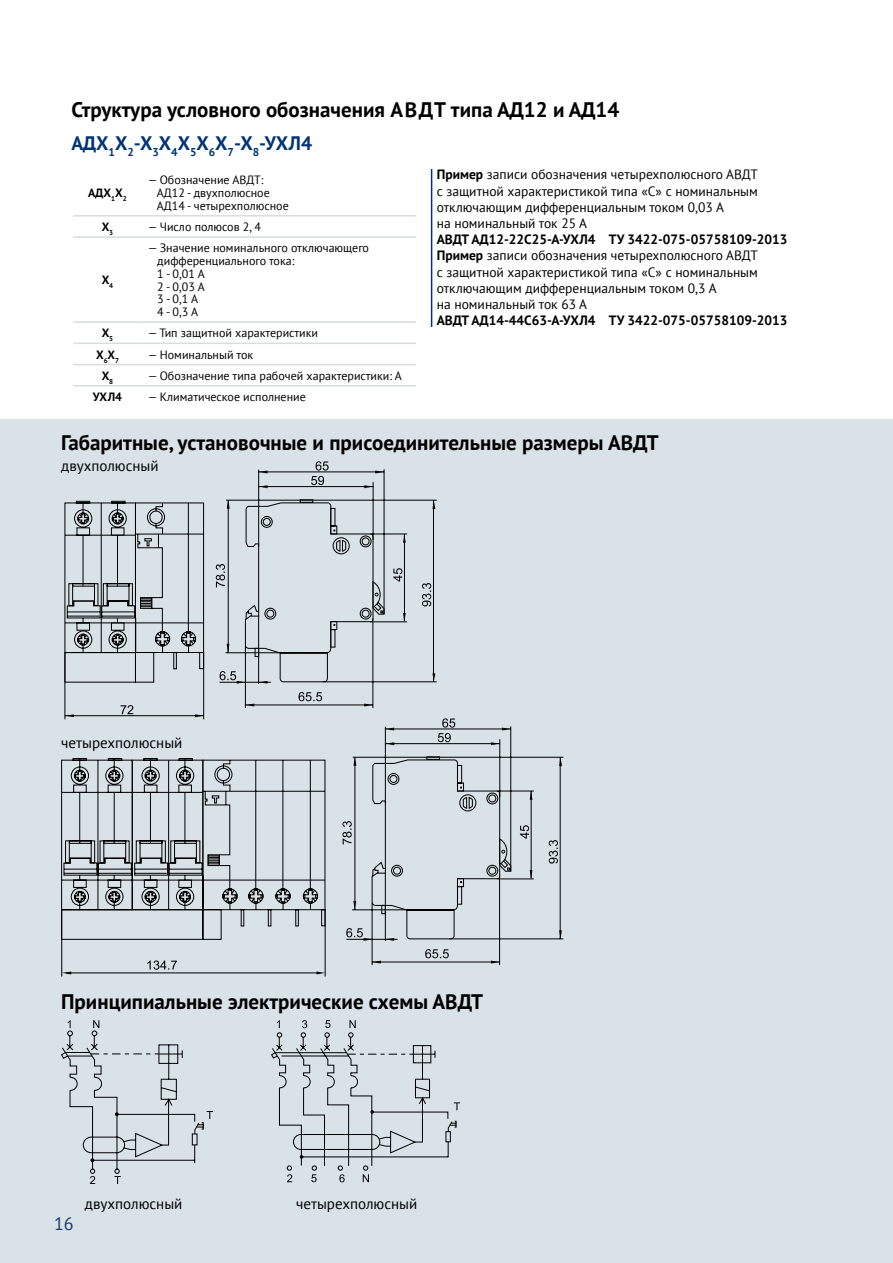
<style>
.page{position:relative;width:893px;height:1263px;background:#fff}
.page>*{position:absolute;margin:0;border:0;box-sizing:border-box;transform-origin:0 0}
.t1{font:700 21px "PT Sans";color:#000}
.t2{font:700 19.5px "PT Sans";color:#003375}
.t3{font:18px "PT Sans";color:#19386e}
.t4{font:15px "PT Sans";color:#000}
.t5{font:13.5px/16.2px "PT Sans";color:#000}
.t6{font:700 13.5px "PT Sans";color:#000}
.t7{font:12px/12.8px "PT Sans";color:#000}
.t8{font:700 12px "PT Sans";color:#000}
.s1{font-weight:700}
</style>
<div class="page">
<div style="left:0;top:420px;width:893px;height:843px;background:#d8e2e7"></div>
<svg style="left:62px;top:1020px;width:398px;height:164px"></svg>
<hr style="left:65px;top:652px;width:1px;height:67px;background:#000">
<hr style="left:65px;top:715px;width:139px;height:1px;background:#000">
<svg style="left:195px;top:714px;width:8px;height:3px"></svg>
<svg style="left:65px;top:714px;width:9px;height:3px"></svg>
<svg style="left:121px;top:705px;width:12px;height:9px"></svg>
<svg style="left:393px;top:568px;width:9px;height:14px"></svg>
<svg style="left:64px;top:500px;width:140px;height:183px"></svg>
<hr style="left:203px;top:652px;width:1px;height:67px;background:#000">
<hr style="left:258px;top:470px;width:1px;height:76px;background:#000">
<hr style="left:373px;top:482px;width:1px;height:58px;background:#000">
<hr style="left:384px;top:469px;width:1px;height:145px;background:#000">
<hr style="left:226px;top:500px;width:211px;height:1px;background:#000">
<hr style="left:259px;top:472px;width:125px;height:1px;background:#000">
<hr style="left:259px;top:486px;width:114px;height:1px;background:#000">
<hr style="left:404px;top:534px;width:1px;height:87px;background:#000">
<hr style="left:370px;top:534px;width:37px;height:1px;background:#000">
<hr style="left:370px;top:622px;width:37px;height:1px;background:#000">
<hr style="left:245px;top:645px;width:1px;height:63px;background:#000">
<hr style="left:373px;top:618px;width:1px;height:90px;background:#000">
<hr style="left:245px;top:705px;width:128px;height:1px;background:#000">
<hr style="left:323px;top:681px;width:114px;height:1px;background:#000">
<hr style="left:433px;top:500px;width:1px;height:182px;background:#000">
<div style="left:300px;top:499px;width:13px;height:4px;border:1px solid #000"></div>
<svg style="left:364px;top:704px;width:9px;height:2px"></svg>
<svg style="left:246px;top:704px;width:8px;height:2px"></svg>
<svg style="left:432px;top:673px;width:3px;height:9px"></svg>
<svg style="left:432px;top:500px;width:3px;height:9px"></svg>
<svg style="left:403px;top:534px;width:3px;height:9px"></svg>
<svg style="left:403px;top:613px;width:3px;height:9px"></svg>
<svg style="left:259px;top:485px;width:9px;height:3px"></svg>
<svg style="left:364px;top:485px;width:9px;height:3px"></svg>
<svg style="left:259px;top:470px;width:8px;height:3px"></svg>
<svg style="left:375px;top:470px;width:9px;height:3px"></svg>
<svg style="left:316px;top:461px;width:13px;height:9px"></svg>
<svg style="left:311px;top:476px;width:13px;height:9px"></svg>
<svg style="left:216px;top:500px;width:169px;height:184px"></svg>
<svg style="left:422px;top:583px;width:9px;height:23px"></svg>
<svg style="left:299px;top:692px;width:23px;height:9px"></svg>
<hr style="left:61px;top:910px;width:1px;height:66px;background:#000">
<hr style="left:66px;top:973px;width:253px;height:1px;background:#000">
<svg style="left:62px;top:971px;width:9px;height:3px"></svg>
<svg style="left:61px;top:758px;width:265px;height:182px"></svg>
<svg style="left:147px;top:960px;width:30px;height:10px"></svg>
<svg style="left:317px;top:971px;width:8px;height:3px"></svg>
<hr style="left:325px;top:910px;width:1px;height:66px;background:#000">
<svg style="left:520px;top:825px;width:9px;height:14px"></svg>
<hr style="left:385px;top:727px;width:1px;height:76px;background:#000">
<hr style="left:500px;top:739px;width:1px;height:58px;background:#000">
<hr style="left:510px;top:726px;width:1px;height:145px;background:#000">
<hr style="left:353px;top:757px;width:210px;height:1px;background:#000">
<hr style="left:385px;top:729px;width:126px;height:1px;background:#000">
<hr style="left:385px;top:743px;width:115px;height:1px;background:#000">
<hr style="left:531px;top:791px;width:1px;height:87px;background:#000">
<hr style="left:497px;top:791px;width:37px;height:1px;background:#000">
<hr style="left:497px;top:879px;width:37px;height:1px;background:#000">
<hr style="left:372px;top:902px;width:1px;height:63px;background:#000">
<hr style="left:499px;top:876px;width:1px;height:89px;background:#000">
<hr style="left:372px;top:962px;width:128px;height:1px;background:#000">
<hr style="left:449px;top:939px;width:114px;height:1px;background:#000">
<hr style="left:560px;top:757px;width:1px;height:182px;background:#000">
<svg style="left:491px;top:961px;width:8px;height:2px"></svg>
<svg style="left:373px;top:961px;width:8px;height:2px"></svg>
<svg style="left:559px;top:930px;width:3px;height:9px"></svg>
<svg style="left:559px;top:757px;width:3px;height:9px"></svg>
<svg style="left:530px;top:791px;width:2px;height:9px"></svg>
<svg style="left:530px;top:870px;width:2px;height:9px"></svg>
<svg style="left:385px;top:742px;width:9px;height:3px"></svg>
<svg style="left:491px;top:742px;width:9px;height:3px"></svg>
<svg style="left:386px;top:728px;width:8px;height:2px"></svg>
<svg style="left:502px;top:728px;width:8px;height:2px"></svg>
<svg style="left:438px;top:718px;width:17px;height:24px"></svg>
<svg style="left:342px;top:757px;width:169px;height:184px"></svg>
<svg style="left:549px;top:840px;width:9px;height:23px"></svg>
<svg style="left:425px;top:949px;width:24px;height:9px"></svg>
<hr style="left:73px;top:215px;width:69px;height:2px;background:#d8dcde">
<hr style="left:142px;top:215px;width:274px;height:2px;background:#d8dcde">
<hr style="left:73px;top:236px;width:69px;height:2px;background:#d8dcde">
<hr style="left:142px;top:236px;width:274px;height:2px;background:#d8dcde">
<hr style="left:73px;top:321px;width:69px;height:2px;background:#d8dcde">
<hr style="left:142px;top:321px;width:274px;height:2px;background:#d8dcde">
<hr style="left:73px;top:343px;width:69px;height:1px;background:#d8dcde">
<hr style="left:142px;top:343px;width:274px;height:1px;background:#d8dcde">
<hr style="left:73px;top:364px;width:69px;height:1px;background:#d8dcde">
<hr style="left:142px;top:364px;width:274px;height:1px;background:#d8dcde">
<hr style="left:73px;top:385px;width:69px;height:2px;background:#d8dcde">
<hr style="left:142px;top:385px;width:274px;height:2px;background:#d8dcde">
<hr style="left:431px;top:169px;width:1px;height:158px;background:#0b2d72">
<h1 class="t1" style="left:71px;top:96px;width:549px">Структура условного обозначения АВДТ типа АД12 и АД14</h1>
<h2 class="t2" style="left:71px;top:130px;width:242px">АДХ<sub>1</sub>Х<sub>2</sub>-Х<sub>3</sub>Х<sub>4</sub>Х<sub>5</sub>Х<sub>6</sub>Х<sub>7</sub>-Х<sub>8</sub>-УХЛ4</h2>
<p class="t8" style="left:88px;top:185px;width:40px">АДХ<sub>1</sub>Х<sub>2</sub></p>
<p class="t7" style="left:157px;top:173px;width:133px;text-indent:-9px">— Обозначение АВДТ:<br>АД12 - двухполюсное<br>АД14 - четырехполюсное</p>
<p class="t8" style="left:102px;top:219px;width:13px">Х<sub>3</sub></p>
<p class="t7" style="left:148px;top:220px;width:115px">— Число полюсов 2, 4</p>
<p class="t8" style="left:102px;top:272px;width:13px">Х<sub>4</sub></p>
<p class="t7" style="left:157px;top:241px;width:213px;text-indent:-10px">— Значение номинального отключающего дифференциального тока:<br>1 - 0,01 А<br>2 - 0,03 А<br>3 - 0,1 А<br>4 - 0,3 А</p>
<p class="t8" style="left:102px;top:325px;width:13px">Х<sub>5</sub></p>
<p class="t7" style="left:148px;top:326px;width:172px">— Тип защитной характеристики</p>
<p class="t8" style="left:96px;top:346px;width:25px">Х<sub>6</sub>Х<sub>7</sub></p>
<p class="t7" style="left:148px;top:348px;width:107px">— Номинальный ток</p>
<p class="t8" style="left:102px;top:368px;width:13px">Х<sub>8</sub></p>
<p class="t7" style="left:148px;top:369px;width:256px">— Обозначение типа рабочей характеристики: А</p>
<p class="t8" style="left:93px;top:389px;width:31px">УХЛ4</p>
<p class="t7" style="left:148px;top:390px;width:160px">— Климатическое исполнение</p>
<p class="t5" style="left:437px;top:166px;width:323px"><span class="s1">Пример</span> записи обозначения четырехполюсного АВДТ с защитной характеристикой типа «С» с номинальным отключающим дифференциальным током 0,03 А<br>на номинальный ток 25 A</p>
<p class="t5" style="left:437px;top:231px;width:352px"><span class="s1">АВДТ АД12-22С25-А-УХЛ4 ТУ 3422-075-05758109-2013<br>Пример</span> записи обозначения четырехполюсного АВДТ<br>с защитной характеристикой типа «С» с номинальным отключающим дифференциальным током 0,3 А<br>на номинальный ток 63 A</p>
<p class="t6" style="left:437px;top:312px;width:352px">АВДТ АД14-44С63-А-УХЛ4 ТУ 3422-075-05758109-2013</p>
<h1 class="t1" style="left:61px;top:429px;width:599px">Габаритные, установочные и присоединительные размеры АВДТ</h1>
<p class="t4" style="left:61px;top:456px;width:99px">двухполюсный</p>
<p class="t4" style="left:61px;top:733px;width:123px">четырехполюсный</p>
<h1 class="t1" style="left:61px;top:987px;width:423px">Принципиальные электрические схемы АВДТ</h1>
<h3 class="t3" style="left:54px;top:1208px;width:21px">1616</h3>
<p class="t4" style="left:85px;top:1194px;width:99px">двухполюсный</p>
<p class="t4" style="left:296px;top:1194px;width:123px">четырехполюсный</p>
</div>
